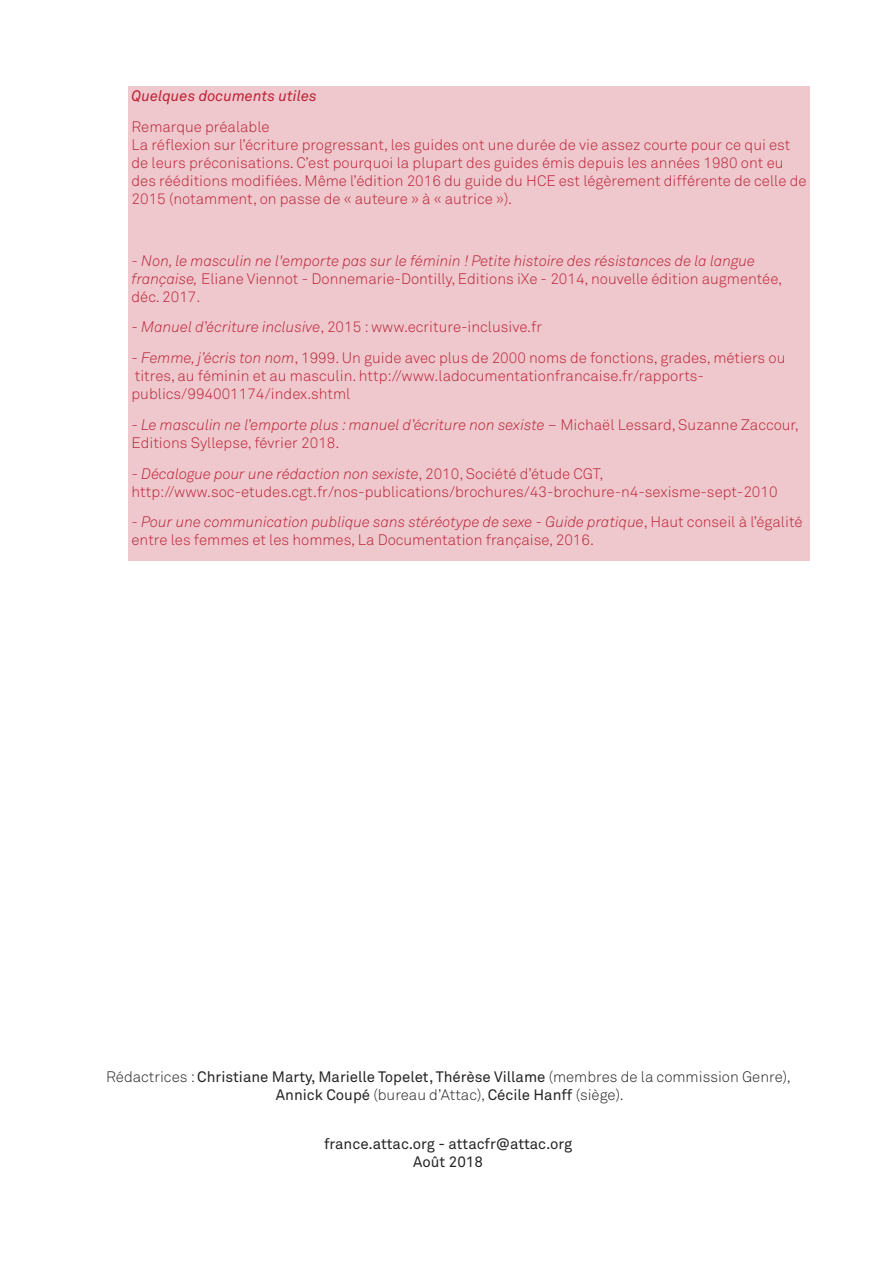
<style>
.page{position:relative;width:893px;height:1263px;background:#fff}
.page>*{position:absolute;margin:0;border:0;box-sizing:border-box;transform-origin:0 0}
.t1{font:300 15px/18px "Akkurat Std";color:#bc2237}
.t2{font:15px/18px "Akkurat Std";color:#262526;text-align:center}
.t3{font:italic 300 15px/18px "Akkurat Std";color:#bc2237}
.t4{font:italic 15px "Akkurat Std";color:#bc2237}
.s1{font-style:normal}
.s2{font-style:italic}
.s3{font-weight:300}
</style>
<div class="page">
<div style="left:128px;top:87px;width:681px;height:474px;background:#eec8cd"></div>
<p class="t4" style="left:131px;top:87px;width:187px">Quelques documents utiles</p>
<p class="t1" style="left:131px;top:118px;width:676px">Remarque préalable<br>La réflexion sur l’écriture progressant, les guides ont une durée de vie assez courte pour ce qui est de leurs préconisations. C’est pourquoi la plupart des guides émis depuis les années 1980 ont eu des rééditions modifiées. Même l’édition 2016 du guide du HCE est légèrement différente de celle de 2015 (notamment, on passe de « auteure » à « autrice »).</p>
<p class="t3" style="left:131px;top:251px;width:652px"><span class="s1">-</span> Non, le masculin ne l'emporte pas sur le féminin ! Petite histoire des résistances de la langue française, <span class="s1">Eliane Viennot - Donnemarie-Dontilly, Editions iXe - 2014, nouvelle édition augmentée, déc. 2017.</span></p>
<p class="t1" style="left:131px;top:318px;width:412px">- <span class="s2">Manuel d’écriture inclusive</span>, 2015 : www.ecriture-inclusive.fr</p>
<p class="t1" style="left:131px;top:349px;width:655px">- <span class="s2">Femme, j’écris ton nom</span>, 1999. Un guide avec plus de 2000 noms de fonctions, grades, métiers ou titres, au féminin et au masculin. http://www.ladocumentationfrancaise.fr/rapports&shy;publics/994001174/index.shtml</p>
<p class="t1" style="left:131px;top:415px;width:669px">- <span class="s2">Le masculin ne l’emporte plus : manuel d’écriture non sexiste</span> – Michaël Lessard, Suzanne Zaccour,<br>Editions Syllepse, février 2018.</p>
<p class="t1" style="left:131px;top:464px;width:647px">- <span class="s2">Décalogue pour une rédaction non sexiste</span>, 2010, Société d’étude CGT, http://www.soc-etudes.cgt.fr/nos-publications/brochures/43-brochure-n4-sexisme-sept-2010</p>
<p class="t1" style="left:131px;top:513px;width:672px">- <span class="s2">Pour une communication publique sans stéréotype de sexe - Guide pratique</span>, Haut conseil à l’égalité entre les femmes et les hommes, La Documentation française, 2016.</p>
<p class="t2" style="left:106px;top:1068px;width:686px"><span class="s3">Rédactrices :</span> Christiane Marty, Marielle Topelet, Thérèse Villame <span class="s3">(membres de la commission Genre),<br></span>Annick Coupé <span class="s3">(bureau d’Attac),</span> Cécile Hanff <span class="s3">(siège).</span></p>
<p class="t2" style="left:324px;top:1135px;width:249px">france.attac.org - attacfr@attac.org<br>Août 2018</p>
</div>
